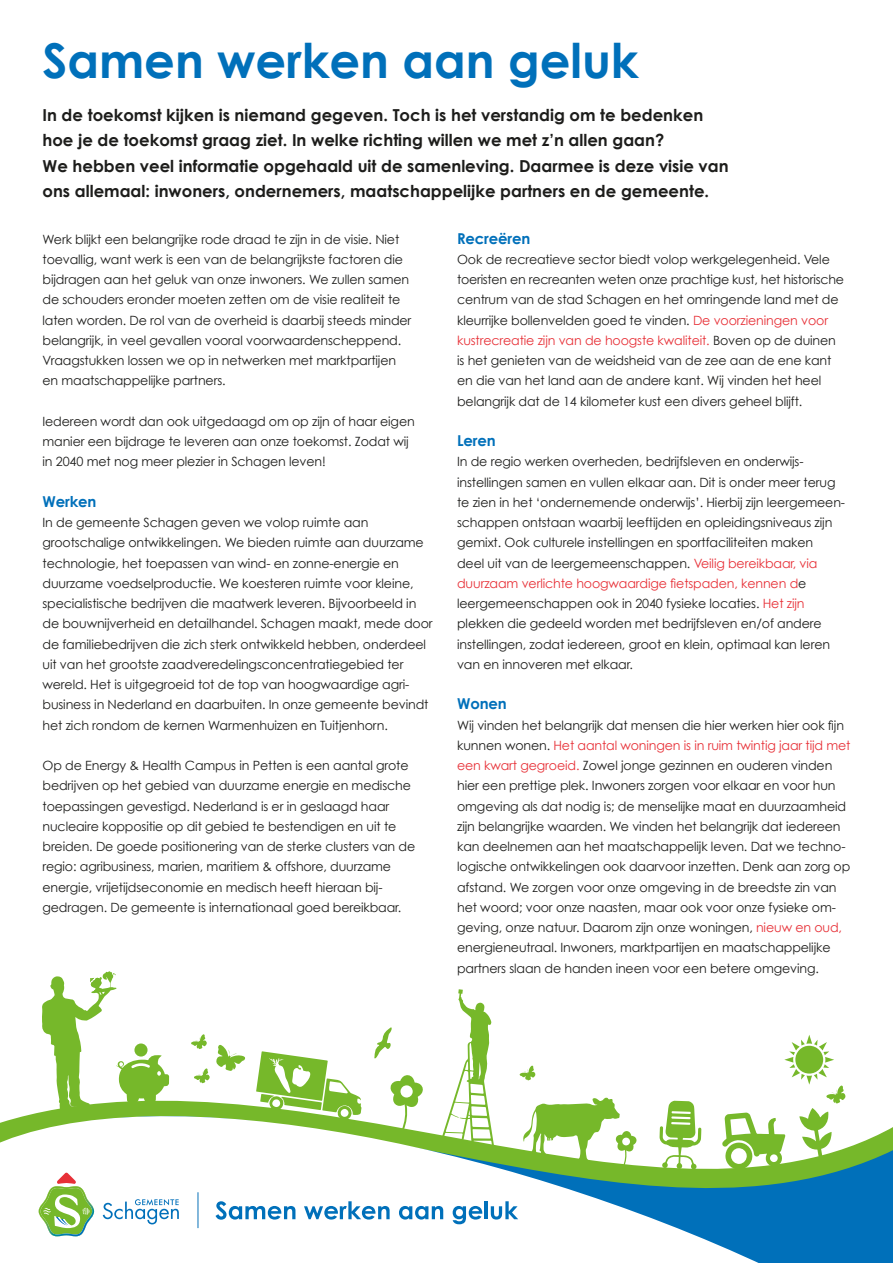
<style>
.page{position:relative;width:893px;height:1263px;background:#fff}
.page>*{position:absolute;margin:0;border:0;box-sizing:border-box;transform-origin:0 0}
.t1{font:700 48px "Century Gothic";color:#0070ba}
.t2{font:700 16.5px/25.5px "Century Gothic";color:#1d1d1b}
.t3{font:700 15px "Century Gothic";letter-spacing:-.01em;color:#0070ba}
.t4{font:12.75px/20.2px "Century Gothic";letter-spacing:-.01em;color:#1d1d1b}
.s1{color:#e73037}
</style>
<div class="page">
<svg style="left:245px;top:1058px;width:648px;height:205px;fill:#0070ba"></svg>
<svg style="left:0;top:1067px;width:792px;height:196px"></svg>
<svg style="left:374px;top:1027px;width:18px;height:32px"></svg>
<svg style="left:442px;top:989px;width:52px;height:161px"></svg>
<svg style="left:216px;top:1044px;width:29px;height:28px"></svg>
<svg style="left:191px;top:1034px;width:16px;height:15px"></svg>
<svg style="left:194px;top:1068px;width:16px;height:15px"></svg>
<svg style="left:520px;top:1065px;width:15px;height:16px"></svg>
<svg style="left:722px;top:1035px;width:123px;height:135px"></svg>
<svg style="left:390px;top:1074px;width:34px;height:57px"></svg>
<svg style="left:523px;top:1098px;width:114px;height:69px"></svg>
<svg style="left:256px;top:1051px;width:105px;height:69px"></svg>
<svg style="left:42px;top:971px;width:127px;height:142px"></svg>
<svg style="left:659px;top:1101px;width:42px;height:68px"></svg>
<svg style="left:216px;top:1201px;width:79px;height:19px"></svg>
<svg style="left:304px;top:1201px;width:86px;height:18px"></svg>
<svg style="left:399px;top:1206px;width:44px;height:13px"></svg>
<svg style="left:453px;top:1206px;width:29px;height:18px"></svg>
<hr style="left:485px;top:1201px;width:3px;height:18px;background:#0070ba">
<svg style="left:491px;top:1201px;width:27px;height:18px"></svg>
<hr style="left:197px;top:1192px;width:1px;height:36px;background:#0a72b9">
<svg style="left:103px;top:1199px;width:76px;height:25px"></svg>
<svg style="left:39px;top:1173px;width:55px;height:63px"></svg>
<h1 class="t1" style="left:43px;top:30px;width:598px">Samen werken aan geluk</h1>
<p class="t2" style="left:43px;top:101px;width:688px">In de toekomst kijken is niemand gegeven. Toch is het verstandig om te bedenken hoe je de toekomst graag ziet. In welke richting willen we met z’n allen gaan?<br>We hebben veel informatie opgehaald uit de samenleving. Daarmee is deze visie van ons allemaal: inwoners, ondernemers, maatschappelijke partners en de gemeente.</p>
<p class="t4" style="left:43px;top:229px;width:370px">Werk blijkt een belangrijke rode draad te zijn in de visie. Niet toevallig, want werk is een van de belangrijkste factoren die bijdragen aan het geluk van onze inwoners. We zullen samen de schouders eronder moeten zetten om de visie realiteit te laten worden. De rol van de overheid is daarbij steeds minder belangrijk, in veel gevallen vooral voorwaardenscheppend.<br>Vraagstukken lossen we op in netwerken met marktpartijen en maatschappelijke partners.</p>
<p class="t4" style="left:43px;top:411px;width:374px">Iedereen wordt dan ook uitgedaagd om op zijn of haar eigen manier een bijdrage te leveren aan onze toekomst. Zodat wij in 2040 met nog meer plezier in Schagen leven!</p>
<p class="t3" style="left:43px;top:492px;width:55px">Werken</p>
<p class="t4" style="left:43px;top:512px;width:392px">In de gemeente Schagen geven we volop ruimte aan grootschalige ontwikkelingen. We bieden ruimte aan duurzame technologie, het toepassen van wind- en zonne-energie en duurzame voedselproductie. We koesteren ruimte voor kleine, specialistische bedrijven die maatwerk leveren. Bijvoorbeeld in de bouwnijverheid en detailhandel. Schagen maakt, mede door de familiebedrijven die zich sterk ontwikkeld hebben, onderdeel uit van het grootste zaadveredelingsconcentratiegebied ter wereld. Het is uitgegroeid tot de top van hoogwaardige agri&shy;business in Nederland en daarbuiten. In onze gemeente bevindt het zich rondom de kernen Warmenhuizen en Tuitjenhorn.</p>
<p class="t4" style="left:43px;top:755px;width:374px">Op de Energy &amp; Health Campus in Petten is een aantal grote bedrijven op het gebied van duurzame energie en medische toepassingen gevestigd. Nederland is er in geslaagd haar nucleaire koppositie op dit gebied te bestendigen en uit te breiden. De goede positionering van de sterke clusters van de regio: agribusiness, marien, maritiem &amp; offshore, duurzame energie, vrijetijdseconomie en medisch heeft hieraan bij----‑ gedragen. De gemeente is internationaal goed bereikbaar.</p>
<p class="t3" style="left:457px;top:229px;width:75px">Recreëren</p>
<p class="t4" style="left:457px;top:249px;width:388px">Ook de recreatieve sector biedt volop werkgelegenheid. Vele toeristen en recreanten weten onze prachtige kust, het historische centrum van de stad Schagen en het omringende land met de kleurrijke bollenvelden goed te vinden. <span class="s1">De voorzieningen voor kustrecreatie zijn van de hoogste kwaliteit.</span> Boven op de duinen is het genieten van de weidsheid van de zee aan de ene kant en die van het land aan de andere kant. Wij vinden het heel belangrijk dat de 14 kilometer kust een divers geheel blijft.</p>
<p class="t3" style="left:457px;top:431px;width:40px">Leren</p>
<p class="t4" style="left:457px;top:451px;width:389px">In de regio werken overheden, bedrijfsleven en onderwijs&shy;instellingen samen en vullen elkaar aan. Dit is onder meer terug te zien in het ‘ondernemende onderwijs’. Hierbij zijn leergemeen&shy;schappen ontstaan waarbij leeftijden en opleidingsniveaus zijn gemixt. Ook culturele instellingen en sportfaciliteiten maken<br>deel uit van de leergemeenschappen. <span class="s1">Veilig bereikbaar, via duurzaam verlichte hoogwaardige fietspaden, kennen d</span>e leergemeenschappen ook in 2040 fysieke locaties. <span class="s1">Het zijn </span>plekken die gedeeld worden met bedrijfsleven en/of andere instellingen, zodat iedereen, groot en klein, optimaal kan leren van en innoveren met elkaar.</p>
<p class="t3" style="left:457px;top:694px;width:51px">Wonen</p>
<p class="t4" style="left:457px;top:715px;width:395px">Wij vinden het belangrijk dat mensen die hier werken hier ook fijn kunnen wonen. <span class="s1">Het aantal woningen is in ruim twintig jaar tijd met een kwart gegroeid.</span> Zowel jonge gezinnen en ouderen vinden hier een prettige plek. Inwoners zorgen voor elkaar en voor hun omgeving als dat nodig is; de menselijke maat en duurzaamheid zijn belangrijke waarden. We vinden het belangrijk dat iedereen kan deelnemen aan het maatschappelijk leven. Dat we techno&shy;logische ontwikkelingen ook daarvoor inzetten. Denk aan zorg op afstand. We zorgen voor onze omgeving in de breedste zin van het woord; voor onze naasten, maar ook voor onze fysieke om&shy;geving, onze natuur. Daarom zijn onze woningen, <span class="s1">nieuw en oud, </span>energieneutraal. Inwoners, marktpartijen en maatschappelijke partners slaan de handen ineen voor een betere omgeving.</p>
</div>
